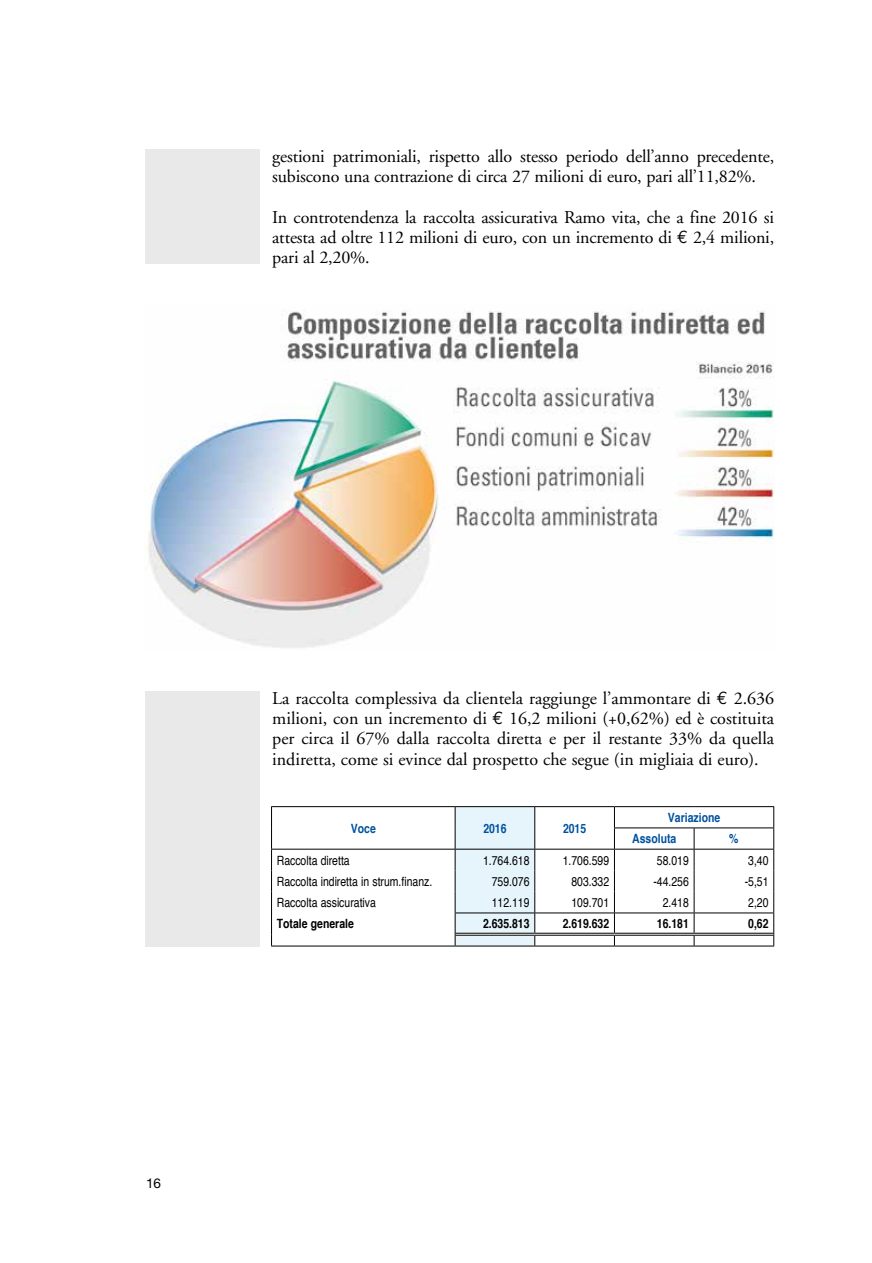
<style>
.page{position:relative;width:872px;height:1263px;background:#fff}
.page>*{position:absolute;margin:0;border:0;box-sizing:border-box;transform-origin:0 0}
.t1{font:18px/20.2px "Adobe Garamond";letter-spacing:-.01em;color:#000;text-align:justify}
.t2{font:13.5px "Helvetica Neue";color:#000}
.t3{font:condensed 12.75px "Helvetica";color:#000}
.t4{font:700 condensed 12.75px "Helvetica";color:#000}
.t5{font:700 condensed 12.75px/21.3px "Helvetica";color:#00519e}
.s1{font-family:"Euro Mono"}
</style>
<div class="page">
<div style="left:145px;top:149px;width:114px;height:114px;background:#e9e9ea"></div>
<div style="left:145px;top:691px;width:114px;height:255px;background:#e9e9ea"></div>
<hr style="left:271px;top:946px;width:184px;height:1px;background:#000">
<hr style="left:455px;top:946px;width:80px;height:1px;background:#000">
<hr style="left:535px;top:946px;width:79px;height:1px;background:#000">
<hr style="left:614px;top:946px;width:80px;height:1px;background:#000">
<hr style="left:694px;top:946px;width:80px;height:1px;background:#000">
<hr style="left:535px;top:933px;width:79px;height:1px;background:#000">
<hr style="left:535px;top:935px;width:79px;height:1px;background:#000">
<hr style="left:614px;top:933px;width:80px;height:1px;background:#000">
<hr style="left:614px;top:935px;width:80px;height:1px;background:#000">
<hr style="left:694px;top:933px;width:79px;height:1px;background:#000">
<hr style="left:694px;top:935px;width:79px;height:1px;background:#000">
<hr style="left:535px;top:912px;width:79px;height:1px;background:#000">
<hr style="left:614px;top:912px;width:80px;height:1px;background:#000">
<hr style="left:694px;top:912px;width:80px;height:1px;background:#000">
<hr style="left:271px;top:806px;width:184px;height:1px;background:#000">
<hr style="left:455px;top:806px;width:80px;height:1px;background:#000">
<hr style="left:535px;top:806px;width:79px;height:1px;background:#000">
<svg style="left:271px;top:807px;width:1px;height:139px"></svg>
<svg style="left:455px;top:807px;width:80px;height:139px;background:#dceaf0"></svg>
<hr style="left:271px;top:849px;width:184px;height:1px;background:#000">
<hr style="left:455px;top:849px;width:80px;height:1px;background:#000">
<hr style="left:535px;top:849px;width:79px;height:1px;background:#000">
<hr style="left:614px;top:806px;width:80px;height:1px;background:#000">
<hr style="left:694px;top:806px;width:80px;height:1px;background:#000">
<hr style="left:614px;top:827px;width:80px;height:1px;background:#000">
<svg style="left:614px;top:807px;width:1px;height:139px"></svg>
<hr style="left:694px;top:827px;width:80px;height:1px;background:#000">
<svg style="left:693px;top:828px;width:1px;height:118px"></svg>
<svg style="left:773px;top:807px;width:1px;height:139px"></svg>
<hr style="left:614px;top:849px;width:80px;height:1px;background:#000">
<hr style="left:694px;top:849px;width:80px;height:1px;background:#000">
<img style="left:148px;top:310px;width:626px;height:338px">
<p class="t1" style="left:272px;top:147px;width:503px">gestioni patrimoniali, rispetto allo stesso periodo dell’anno precedente, subiscono una contrazione di circa 27 milioni di euro, pari all’11,82%.</p>
<p class="t1" style="left:272px;top:207px;width:503px">In controtendenza la raccolta assicurativa Ramo vita, che a fine 2016 si attesta ad oltre 112 milioni di euro, con un incremento di <span class="s1">€</span> 2,4 milioni, pari al 2,20%.</p>
<p class="t2" style="left:146px;top:1175px;width:17px">16</p>
<p class="t1" style="left:272px;top:688px;width:503px">La raccolta complessiva da clientela raggiunge l’ammontare di <span class="s1">€</span> 2.636 milioni, con un incremento di <span class="s1">€</span> 16,2 milioni (+0,62%) ed è costituita per circa il 67% dalla raccolta diretta e per il restante 33% da quella indiretta, come si evince dal prospetto che segue (in migliaia di euro).</p>
<p class="t5" style="left:351px;top:817px;width:26px">Voce</p>
<p class="t5" style="left:483px;top:817px;width:25px">2016</p>
<p class="t5" style="left:563px;top:817px;width:25px">2015</p>
<p class="t5" style="left:632px;top:807px;width:90px;text-indent:36px">Variazione<br>Assoluta</p>
<p class="t5" style="left:729px;top:828px;width:11px">%</p>
<p class="t3" style="left:277px;top:852px;width:74px">Raccolta diretta</p>
<p class="t3" style="left:483px;top:852px;width:48px">1.764.618</p>
<p class="t3" style="left:562px;top:852px;width:48px">1.706.599</p>
<p class="t3" style="left:657px;top:852px;width:33px">58.019</p>
<p class="t3" style="left:748px;top:852px;width:22px">3,40</p>
<p class="t3" style="left:277px;top:873px;width:157px">Raccolta indiretta in strum.finanz.</p>
<p class="t3" style="left:492px;top:873px;width:39px">759.076</p>
<p class="t3" style="left:571px;top:873px;width:39px">803.332</p>
<p class="t3" style="left:653px;top:873px;width:37px">-44.256</p>
<p class="t3" style="left:744px;top:873px;width:25px">-5,51</p>
<p class="t3" style="left:277px;top:895px;width:101px">Raccolta assicurativa</p>
<p class="t3" style="left:492px;top:894px;width:39px">112.119</p>
<p class="t3" style="left:571px;top:894px;width:39px">109.701</p>
<p class="t3" style="left:663px;top:894px;width:28px">2.418</p>
<p class="t3" style="left:748px;top:894px;width:22px">2,20</p>
<p class="t4" style="left:277px;top:916px;width:78px">Totale generale</p>
<p class="t4" style="left:483px;top:915px;width:48px">2.635.813</p>
<p class="t4" style="left:563px;top:915px;width:48px">2.619.632</p>
<p class="t4" style="left:657px;top:915px;width:33px">16.181</p>
<p class="t4" style="left:748px;top:915px;width:22px">0,62</p>
</div>
